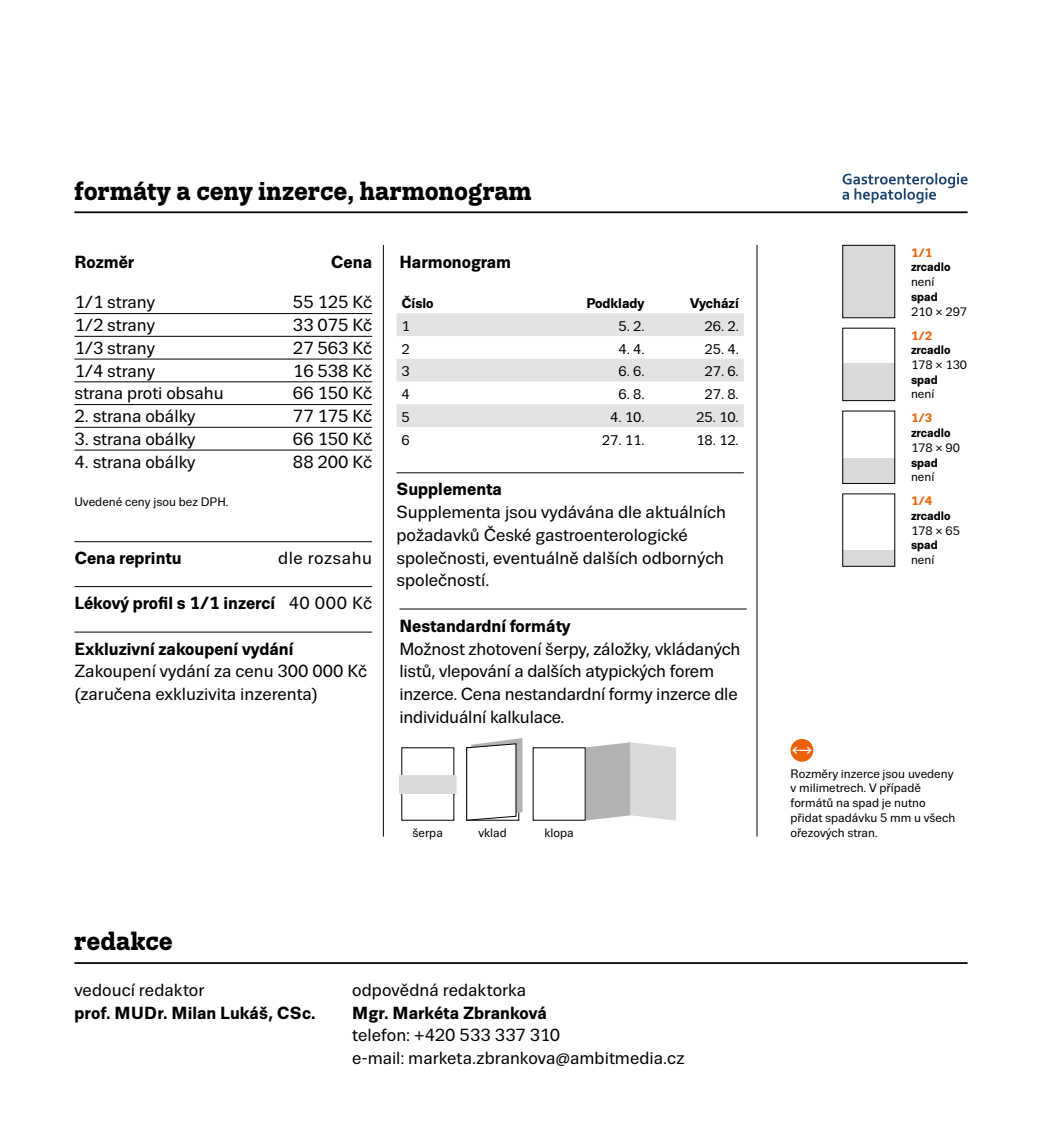
<style>
.page{position:relative;width:1042px;height:1141px;background:#fff}
.page>*{position:absolute;margin:0;border:0;box-sizing:border-box;transform-origin:0 0}
.t1{font:700 26.25px "Trivia Slab";letter-spacing:.005em;color:#000}
.t2{font:17.5px/22.8px "Trivia Sans";color:#000}
.t3{font:700 17.5px "Trivia Sans";color:#000}
.t4{font:17.5px "Trivia Sans";letter-spacing:.03em;color:#000}
.t5{font:14px "Trivia Sans";color:#000}
.t6{font:700 14px "Trivia Sans";color:#000}
.t7{font:12.25px/14.7px "Trivia Sans";color:#000}
.t8{font:700 12.25px "Trivia Sans";color:#000}
.t9{font:700 12.25px "Trivia Sans";color:#eb6209}
.s1{font-weight:400}
</style>
<div class="page">
<svg style="left:585px;top:742px;width:91px;height:78px;background:#c9c8c8"></svg>
<svg style="left:399px;top:793px;width:57px;height:24px"></svg>
<hr style="left:74px;top:211px;width:893px;height:2px;background:#000">
<div style="left:402px;top:748px;width:52px;height:72px;background:#fff"></div>
<div style="left:842px;top:459px;width:52px;height:24px;background:#dadada"></div>
<div style="left:842px;top:411px;width:53px;height:73px;border:1px solid #000"></div>
<div style="left:842px;top:550px;width:52px;height:16px;background:#dadada"></div>
<div style="left:842px;top:494px;width:53px;height:73px;border:1px solid #000"></div>
<div style="left:842px;top:246px;width:52px;height:71px;background:#dadada"></div>
<div style="left:842px;top:245px;width:53px;height:73px;border:1px solid #000"></div>
<div style="left:842px;top:363px;width:52px;height:37px;background:#dadada"></div>
<div style="left:842px;top:328px;width:53px;height:73px;border:1px solid #000"></div>
<hr style="left:74px;top:313px;width:184px;height:1px;background:#000">
<hr style="left:258px;top:313px;width:114px;height:1px;background:#000">
<hr style="left:74px;top:336px;width:184px;height:1px;background:#000">
<hr style="left:258px;top:336px;width:114px;height:1px;background:#000">
<hr style="left:74px;top:359px;width:184px;height:1px;background:#000">
<hr style="left:258px;top:359px;width:114px;height:1px;background:#000">
<hr style="left:74px;top:382px;width:184px;height:1px;background:#000">
<hr style="left:258px;top:382px;width:114px;height:1px;background:#000">
<hr style="left:74px;top:404px;width:184px;height:1px;background:#000">
<hr style="left:258px;top:404px;width:114px;height:1px;background:#000">
<hr style="left:74px;top:427px;width:184px;height:1px;background:#000">
<hr style="left:258px;top:427px;width:114px;height:1px;background:#000">
<hr style="left:74px;top:450px;width:184px;height:1px;background:#000">
<hr style="left:258px;top:450px;width:114px;height:1px;background:#000">
<hr style="left:383px;top:245px;width:1px;height:592px;background:#000">
<hr style="left:399px;top:609px;width:348px;height:1px;background:#000">
<hr style="left:396px;top:473px;width:348px;height:1px;background:#000">
<hr style="left:756px;top:245px;width:1px;height:592px;background:#000">
<div style="left:399px;top:775px;width:57px;height:18px;background:#dadada"></div>
<svg style="left:466px;top:738px;width:56px;height:83px"></svg>
<svg style="left:396px;top:313px;width:348px;height:114px"></svg>
<hr style="left:74px;top:541px;width:298px;height:1px;background:#000">
<hr style="left:74px;top:586px;width:298px;height:1px;background:#000">
<hr style="left:74px;top:632px;width:298px;height:1px;background:#000">
<hr style="left:74px;top:962px;width:893px;height:2px;background:#000">
<div style="left:790px;top:739px;width:23px;height:23px;background:#eb6209;border-radius:50%"></div>
<svg style="left:791px;top:745px;width:22px;height:10px"></svg>
<svg style="left:842px;top:173px;width:125px;height:30px"></svg>
<h1 class="t1" style="left:74px;top:176px;width:459px">formáty a ceny inzerce, harmonogram</h1>
<p class="t3" style="left:74px;top:252px;width:61px">Rozměr</p>
<p class="t3" style="left:331px;top:252px;width:43px">Cena</p>
<p class="t2" style="left:74px;top:291px;width:82px">1/1 strany</p>
<p class="t2" style="left:293px;top:291px;width:79px">55 125 Kč</p>
<p class="t2" style="left:74px;top:314px;width:82px">1/2 strany</p>
<p class="t2" style="left:293px;top:314px;width:79px">33 075 Kč</p>
<p class="t2" style="left:74px;top:337px;width:82px">1/3 strany</p>
<p class="t2" style="left:293px;top:337px;width:79px">27 563 Kč</p>
<p class="t2" style="left:74px;top:360px;width:82px">1/4 strany</p>
<p class="t2" style="left:293px;top:360px;width:79px">16 538 Kč</p>
<p class="t2" style="left:74px;top:382px;width:151px">strana proti obsahu</p>
<p class="t2" style="left:293px;top:382px;width:79px">66 150 Kč</p>
<p class="t2" style="left:74px;top:405px;width:123px">2. strana obálky</p>
<p class="t2" style="left:293px;top:405px;width:79px">77 175 Kč</p>
<p class="t2" style="left:74px;top:428px;width:123px">3. strana obálky</p>
<p class="t2" style="left:293px;top:428px;width:79px">66 150 Kč</p>
<p class="t2" style="left:74px;top:451px;width:123px">4. strana obálky</p>
<p class="t2" style="left:293px;top:451px;width:79px">88 200 Kč</p>
<p class="t7" style="left:74px;top:495px;width:156px">Uvedené ceny jsou bez DPH.</p>
<p class="t3" style="left:74px;top:548px;width:109px">Cena reprintu</p>
<p class="t4" style="left:278px;top:548px;width:95px">dle rozsahu</p>
<p class="t3" style="left:74px;top:593px;width:298px">Lékový profil s 1/1 inzercí <span class="s1">40 000 Kč</span></p>
<p class="t3" style="left:74px;top:639px;width:220px">Exkluzivní zakoupení vydání</p>
<p class="t2" style="left:74px;top:660px;width:293px">Zakoupení vydání za cenu 300 000 Kč (zaručena exkluzivita inzerenta)</p>
<p class="t3" style="left:399px;top:252px;width:113px">Harmonogram</p>
<p class="t6" style="left:401px;top:296px;width:34px">Číslo</p>
<p class="t6" style="left:586px;top:296px;width:60px">Podklady</p>
<p class="t6" style="left:690px;top:296px;width:50px">Vychází</p>
<p class="t5" style="left:401px;top:319px;width:10px">1</p>
<p class="t5" style="left:618px;top:319px;width:28px">5. 2.</p>
<p class="t5" style="left:704px;top:319px;width:36px">26. 2.</p>
<p class="t5" style="left:401px;top:341px;width:10px">2</p>
<p class="t5" style="left:618px;top:341px;width:28px">4. 4.</p>
<p class="t5" style="left:704px;top:341px;width:36px">25. 4.</p>
<p class="t5" style="left:401px;top:364px;width:10px">3</p>
<p class="t5" style="left:618px;top:364px;width:28px">6. 6.</p>
<p class="t5" style="left:704px;top:364px;width:36px">27. 6.</p>
<p class="t5" style="left:401px;top:387px;width:10px">4</p>
<p class="t5" style="left:618px;top:387px;width:28px">6. 8.</p>
<p class="t5" style="left:704px;top:387px;width:36px">27. 8.</p>
<p class="t5" style="left:401px;top:410px;width:10px">5</p>
<p class="t5" style="left:610px;top:410px;width:36px">4. 10.</p>
<p class="t5" style="left:696px;top:410px;width:44px">25. 10.</p>
<p class="t5" style="left:401px;top:432px;width:10px">6</p>
<p class="t5" style="left:602px;top:432px;width:44px">27. 11.</p>
<p class="t5" style="left:696px;top:432px;width:44px">18. 12.</p>
<p class="t3" style="left:396px;top:480px;width:107px">Supplementa</p>
<p class="t2" style="left:396px;top:501px;width:331px">Supplementa jsou vydávána dle aktuálních požadavků České gastroenterologické společnosti, eventuálně dalších odborných společností.</p>
<p class="t3" style="left:399px;top:616px;width:173px">Nestandardní formáty</p>
<p class="t2" style="left:399px;top:637px;width:343px">Možnost zhotovení šerpy, záložky, vkládaných listů, vlepování a dalších atypických forem inzerce. Cena nestandardní formy inzerce dle individuální kalkulace.</p>
<p class="t7" style="left:412px;top:825px;width:32px">šerpa</p>
<p class="t7" style="left:478px;top:825px;width:30px">vklad</p>
<p class="t7" style="left:544px;top:825px;width:31px">klopa</p>
<h1 class="t1" style="left:74px;top:927px;width:100px">redakce</h1>
<p class="t2" style="left:74px;top:979px;width:131px">vedoucí redaktor</p>
<p class="t3" style="left:74px;top:1003px;width:243px">prof. MUDr. Milan Lukáš, CSc.</p>
<p class="t2" style="left:352px;top:979px;width:176px">odpovědná redaktorka</p>
<p class="t3" style="left:352px;top:1003px;width:196px">Mgr. Markéta Zbranková</p>
<p class="t2" style="left:352px;top:1024px;width:334px">telefon: +420 533 337 310<br>e-mail: marketa.zbrankova@ambitmedia.cz</p>
<p class="t9" style="left:911px;top:246px;width:23px">1/1</p>
<p class="t8" style="left:911px;top:261px;width:41px">zrcadlo</p>
<p class="t7" style="left:911px;top:275px;width:25px">není</p>
<p class="t8" style="left:911px;top:290px;width:28px">spad</p>
<p class="t7" style="left:911px;top:304px;width:58px">210 × 297</p>
<p class="t9" style="left:911px;top:329px;width:23px">1/2</p>
<p class="t8" style="left:911px;top:343px;width:41px">zrcadlo</p>
<p class="t7" style="left:911px;top:358px;width:58px">178 × 130</p>
<p class="t8" style="left:911px;top:373px;width:28px">spad</p>
<p class="t7" style="left:911px;top:387px;width:25px">není</p>
<p class="t9" style="left:911px;top:412px;width:23px">1/3</p>
<p class="t8" style="left:911px;top:426px;width:41px">zrcadlo</p>
<p class="t7" style="left:911px;top:441px;width:50px">178 × 90</p>
<p class="t8" style="left:911px;top:456px;width:28px">spad</p>
<p class="t7" style="left:911px;top:470px;width:25px">není</p>
<p class="t9" style="left:911px;top:494px;width:23px">1/4</p>
<p class="t8" style="left:911px;top:509px;width:41px">zrcadlo</p>
<p class="t7" style="left:911px;top:523px;width:50px">178 × 65</p>
<p class="t8" style="left:911px;top:539px;width:28px">spad</p>
<p class="t7" style="left:911px;top:553px;width:25px">není</p>
<p class="t7" style="left:790px;top:766px;width:166px">Rozměry inzerce jsou uvedeny v milimetrech. V případě formátů na spad je nutno přidat spadávku 5 mm u všech ořezových stran.</p>
</div>
